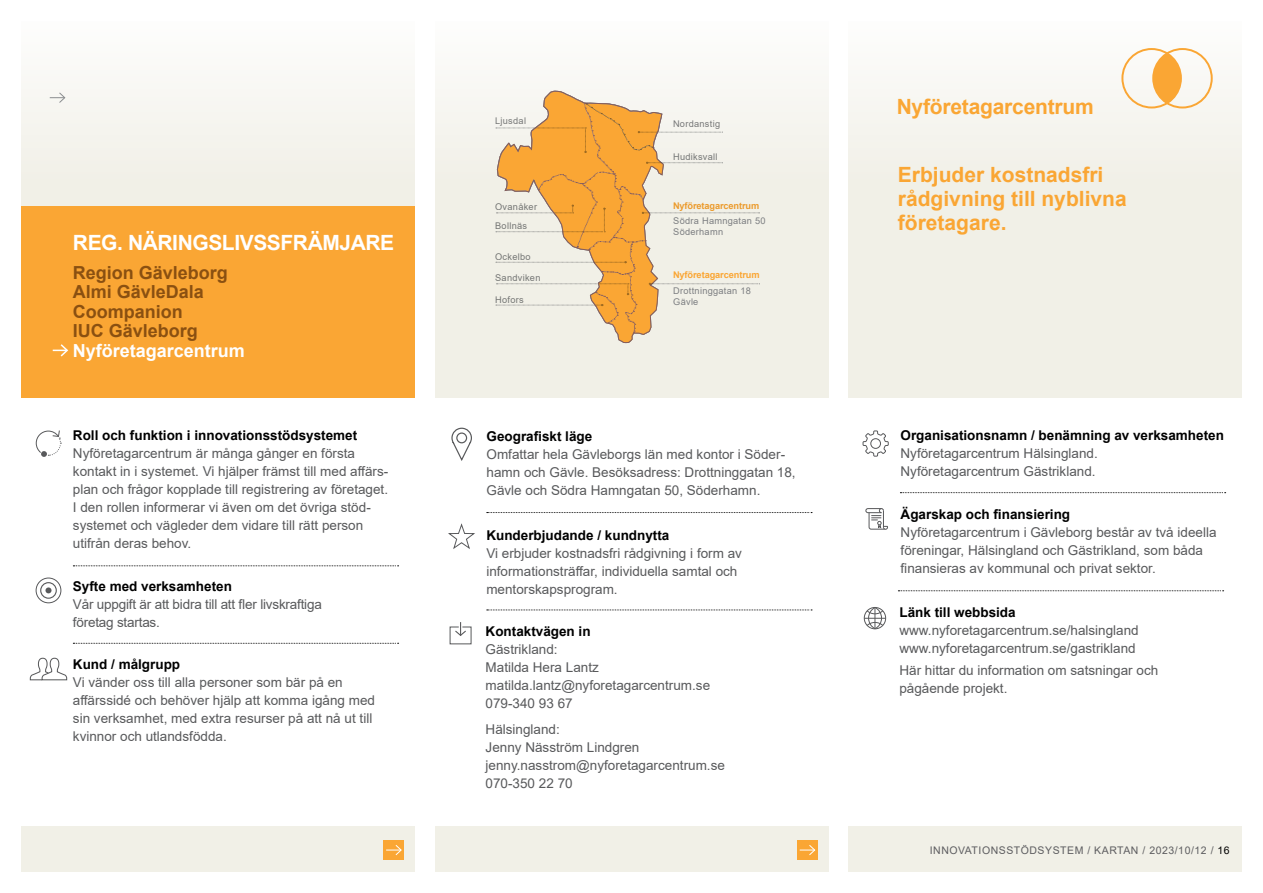
<style>
.page{position:relative;width:1263px;height:893px;background:#fff}
.page>*{position:absolute;margin:0;border:0;box-sizing:border-box;transform-origin:0 0}
.t1{font:700 21px/24px "Arial";color:#faa634}
.t2{font:700 21px "Arial";letter-spacing:-.02em;color:#fff}
.t3{font:700 18px "Arial";color:#8a5011}
.t4{font:700 18px "Arial";color:#fff}
.t5{font:13.5px/18px "Arial";color:#58595b}
.t6{font:700 13.5px "Arial";color:#000}
.t7{font:10.5px "Arial";letter-spacing:.05em;color:#5d5d60}
.t8{font:9.3px/11.1px "Arial";letter-spacing:.03em;color:#7c7e81}
.t9{font:700 9.3px "Arial";letter-spacing:-.01em;color:#faa634}
.s1{color:#000}
</style>
<div class="page">
<div style="left:848px;top:827px;width:394px;height:45px;background:#f1f0e7"></div>
<div style="left:435px;top:827px;width:393px;height:45px;background:#f1f0e7"></div>
<div style="left:21px;top:827px;width:394px;height:45px;background:#f1f0e7"></div>
<div style="left:21px;top:21px;width:394px;height:377px;background:#f6f5f0"></div>
<svg style="left:50px;top:92px;width:16px;height:11px"></svg>
<div style="left:435px;top:21px;width:393px;height:377px;background:linear-gradient(to right,#f6f5ef,#f5f5ef)"></div>
<div style="left:848px;top:21px;width:394px;height:377px;background:linear-gradient(to bottom,#f9f8f4,#eeede2)"></div>
<div style="left:384px;top:841px;width:20px;height:19px;background:#faa634"></div>
<div style="left:797px;top:841px;width:20px;height:19px;background:#faa634"></div>
<svg style="left:386px;top:845px;width:16px;height:11px"></svg>
<svg style="left:800px;top:845px;width:16px;height:11px"></svg>
<svg style="left:73px;top:565px;width:326px;height:1px"></svg>
<svg style="left:496px;top:91px;width:264px;height:252px;background:#f1d5ad"></svg>
<div style="left:1121px;top:48px;width:61px;height:60px;border:2px solid #faa634;border-radius:50%"></div>
<div style="left:1152px;top:48px;width:61px;height:60px;border:2px solid #faa634;border-radius:50%"></div>
<div style="left:1153px;top:53px;width:28px;height:50px;background:#faa634;border-radius:50%"></div>
<svg style="left:35px;top:430px;width:26px;height:27px"></svg>
<div style="left:36px;top:577px;width:25px;height:26px;border:1px solid #58595b;border-radius:50%"></div>
<div style="left:40px;top:582px;width:17px;height:17px;border:1px solid #58595b;border-radius:50%"></div>
<div style="left:45px;top:587px;width:7px;height:6px;background:#58595b;border-radius:50%"></div>
<svg style="left:29px;top:657px;width:39px;height:24px"></svg>
<svg style="left:487px;top:610px;width:325px;height:1px"></svg>
<svg style="left:451px;top:427px;width:21px;height:34px"></svg>
<svg style="left:487px;top:512px;width:325px;height:1px"></svg>
<svg style="left:448px;top:523px;width:27px;height:26px"></svg>
<svg style="left:449px;top:622px;width:23px;height:23px"></svg>
<svg style="left:898px;top:590px;width:326px;height:1px"></svg>
<div style="left:21px;top:206px;width:394px;height:192px;background:#faa634"></div>
<svg style="left:53px;top:344px;width:16px;height:13px"></svg>
<svg style="left:865px;top:508px;width:23px;height:22px"></svg>
<svg style="left:73px;top:643px;width:326px;height:1px"></svg>
<svg style="left:862px;top:430px;width:27px;height:27px"></svg>
<svg style="left:864px;top:607px;width:22px;height:22px"></svg>
<svg style="left:900px;top:492px;width:326px;height:1px"></svg>
<p class="t2" style="left:73px;top:228px;width:323px">REG. NÄRINGSLIVSSFRÄMJARE</p>
<p class="t3" style="left:73px;top:260px;width:157px">Region Gävleborg</p>
<p class="t3" style="left:73px;top:279px;width:133px">Almi GävleDala</p>
<p class="t3" style="left:73px;top:299px;width:111px">Coompanion</p>
<p class="t3" style="left:73px;top:318px;width:127px">IUC Gävleborg</p>
<p class="t4" style="left:73px;top:338px;width:174px">Nyföretagarcentrum</p>
<p class="t6" style="left:73px;top:426px;width:286px">Roll och funktion i innovationsstödsystemet</p>
<p class="t5" style="left:73px;top:444px;width:317px">Nyföretagarcentrum är många gånger en första kontakt in i systemet. Vi hjälper främst till med affärs&shy;plan och frågor kopplade till registrering av företaget.<br>I den rollen informerar vi även om det övriga stöd&shy;systemet och vägleder dem vidare till rätt person utifrån deras behov.</p>
<p class="t6" style="left:73px;top:577px;width:161px">Syfte med verksamheten</p>
<p class="t5" style="left:73px;top:595px;width:250px">Vår uppgift är att bidra till att fler livskraftiga företag startas.</p>
<p class="t6" style="left:73px;top:655px;width:109px">Kund / målgrupp</p>
<p class="t5" style="left:73px;top:673px;width:271px">Vi vänder oss till alla personer som bär på en</p>
<p class="t5" style="left:73px;top:691px;width:304px">affärssidé och behöver hjälp att komma igång med sin verksamhet, med extra resurser på att nå ut till kvinnor och utlandsfödda.</p>
<p class="t8" style="left:495px;top:115px;width:32px">Ljusdal</p>
<p class="t8" style="left:673px;top:118px;width:49px">Nordanstig</p>
<p class="t8" style="left:673px;top:151px;width:46px">Hudiksvall</p>
<p class="t8" style="left:495px;top:201px;width:43px">Ovanåker</p>
<p class="t9" style="left:673px;top:199px;width:88px">Nyföretagarcentrum</p>
<p class="t8" style="left:495px;top:220px;width:33px">Bollnäs</p>
<p class="t8" style="left:673px;top:215px;width:94px">Södra Hamngatan 50<br>Söderhamn</p>
<p class="t8" style="left:495px;top:251px;width:37px">Ockelbo</p>
<p class="t8" style="left:495px;top:272px;width:47px">Sandviken</p>
<p class="t8" style="left:495px;top:294px;width:30px">Hofors</p>
<p class="t9" style="left:673px;top:268px;width:88px">Nyföretagarcentrum</p>
<p class="t8" style="left:673px;top:285px;width:79px">Drottninggatan 18<br>Gävle</p>
<p class="t6" style="left:486px;top:426px;width:107px">Geografiskt läge</p>
<p class="t5" style="left:486px;top:445px;width:311px">Omfattar hela Gävleborgs län med kontor i Söder&shy;hamn och Gävle. Besöksadress: Drottninggatan 18,<br>Gävle och Södra Hamngatan 50, Söderhamn.</p>
<p class="t6" style="left:486px;top:525px;width:185px">Kunderbjudande / kundnytta</p>
<p class="t5" style="left:486px;top:544px;width:257px">Vi erbjuder kostnadsfri rådgivning i form av informationsträffar, individuella samtal och mentorskapsprogram.</p>
<p class="t6" style="left:486px;top:621px;width:107px">Kontaktvägen in</p>
<p class="t5" style="left:486px;top:640px;width:115px">Gästrikland:<br>Matilda Hera Lantz</p>
<p class="t5" style="left:486px;top:676px;width:226px">matilda.lantz@nyforetagarcentrum.se</p>
<p class="t5" style="left:486px;top:694px;width:89px">079-340 93 67</p>
<p class="t5" style="left:486px;top:720px;width:155px">Hälsingland:<br>Jenny Näsström Lindgren</p>
<p class="t5" style="left:486px;top:756px;width:241px">jenny.nasstrom@nyforetagarcentrum.se</p>
<p class="t5" style="left:486px;top:774px;width:89px">070-350 22 70</p>
<p class="t1" style="left:897px;top:95px;width:199px">Nyföretagarcentrum</p>
<p class="t1" style="left:898px;top:162px;width:230px">Erbjuder kostnadsfri rådgivning till nyblivna företagare.</p>
<p class="t6" style="left:900px;top:426px;width:325px">Organisationsnamn / benämning av verksamheten</p>
<p class="t5" style="left:900px;top:444px;width:199px">Nyföretagarcentrum Hälsingland.</p>
<p class="t5" style="left:900px;top:462px;width:197px">Nyföretagarcentrum Gästrikland.</p>
<p class="t6" style="left:900px;top:505px;width:171px">Ägarskap och finansiering</p>
<p class="t5" style="left:900px;top:523px;width:317px">Nyföretagarcentrum i Gävleborg består av två ideella föreningar, Hälsingland och Gästrikland, som båda finansieras av kommunal och privat sektor.</p>
<p class="t6" style="left:899px;top:603px;width:118px">Länk till webbsida</p>
<p class="t5" style="left:899px;top:621px;width:241px">www.nyforetagarcentrum.se/halsingland</p>
<p class="t5" style="left:899px;top:639px;width:238px">www.nyforetagarcentrum.se/gastrikland</p>
<p class="t5" style="left:899px;top:661px;width:260px">Här hittar du information om satsningar och pågående projekt.</p>
<p class="t7" style="left:930px;top:843px;width:301px">INNOVATIONSSTÖDSYSTEM / KARTAN / 2023/10/12 / <span class="s1">16</span></p>
</div>
